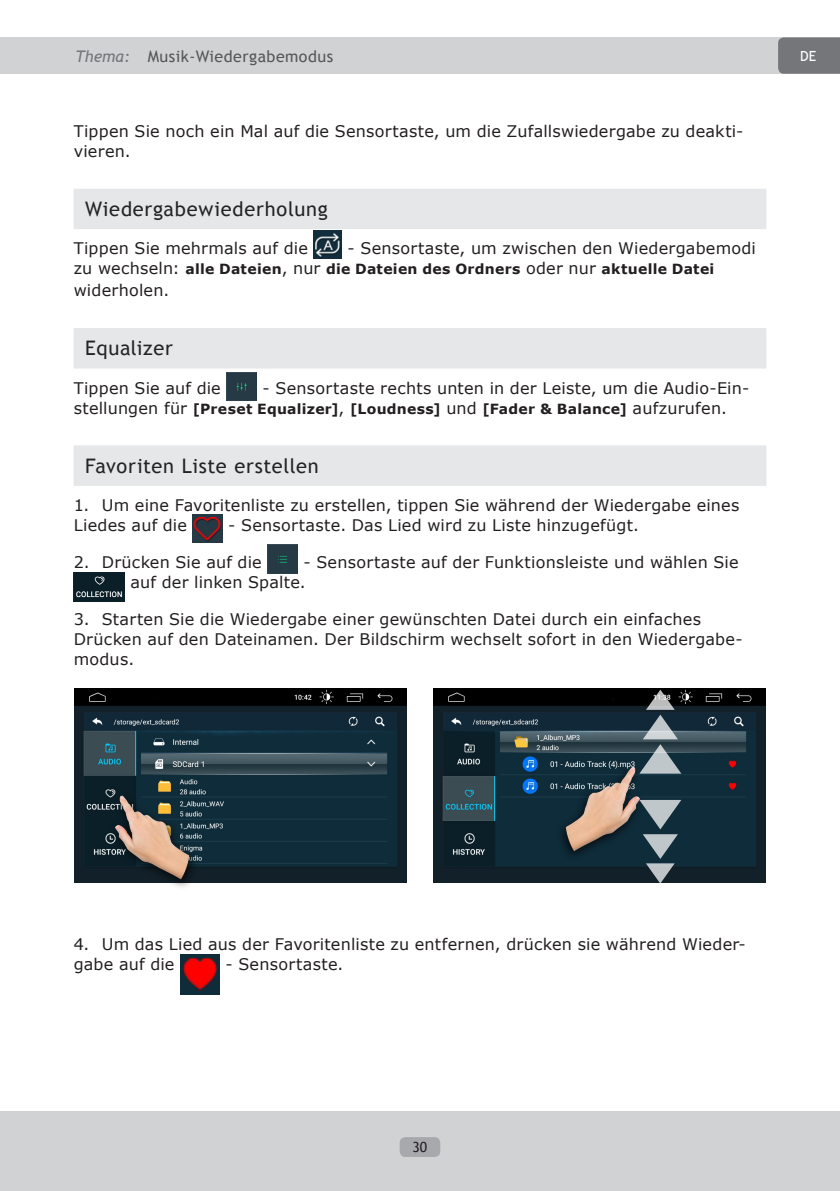
<style>
.page{position:relative;width:840px;height:1191px;background:#fff}
.page>*{position:absolute;margin:0;border:0;box-sizing:border-box;transform-origin:0 0}
.Thema-Unterthema-Übe{font:20px "Trebuchet MS";letter-spacing:.035em;color:#242424}
.Text-Absatz{font:16px/20px "Verdana";letter-spacing:.015em;color:#231f20}
.t1{font:16px "Trebuchet MS";letter-spacing:.03em;color:#000}
.Text-Absatz-2{font:700 14px "Verdana";letter-spacing:.02em;color:#231f20}
.t2{font:14px "Trebuchet MS";color:#231f20}
.t3{font:14px "Trebuchet MS";color:#fff}
.s1{font-style:italic;color:#757679}
.s2{font-weight:400;font-size:16px}
</style>
<div class="page">
<div style="left:0;top:1111px;width:839px;height:80px;background:#d1d2d4"></div>
<div style="left:399px;top:1137px;width:41px;height:20px;background:#a8a9ad;border-radius:6px"></div>
<div style="left:0;top:37px;width:839px;height:37px;background:#d1d2d4"></div>
<svg style="left:778px;top:37px;width:61px;height:37px;background:#77787b"></svg>
<div style="left:74px;top:189px;width:691px;height:40px;background:#e6e7e9"></div>
<div style="left:74px;top:328px;width:691px;height:40px;background:#e6e7e9"></div>
<div style="left:74px;top:445px;width:691px;height:40px;background:#f0f1f2"></div>
<div style="left:74px;top:446px;width:691px;height:40px;background:#e6e7e9"></div>
<img style="left:313px;top:230px;width:29px;height:29px">
<img style="left:226px;top:372px;width:31px;height:29px">
<img style="left:193px;top:514px;width:29px;height:28px">
<img style="left:267px;top:545px;width:31px;height:28px">
<img style="left:74px;top:572px;width:51px;height:29px">
<img style="left:75px;top:688px;width:331px;height:195px">
<img style="left:104px;top:786px;width:110px;height:101px">
<img style="left:433px;top:688px;width:331px;height:195px">
<img style="left:540px;top:758px;width:110px;height:113px">
<svg style="left:639px;top:689px;width:42px;height:84px;background:#59666d"></svg>
<svg style="left:639px;top:800px;width:42px;height:83px;background:#53656f"></svg>
<img style="left:180px;top:955px;width:40px;height:39px">
<p class="t1" style="left:75px;top:47px;width:259px"><span class="s1">Thema:</span> Musik-Wiedergabemodus</p>
<p class="t3" style="left:799px;top:48px;width:18px">DE</p>
<p class="Text-Absatz" style="left:74px;top:121px;width:671px">Tippen Sie noch ein Mal auf die Sensortaste, um die Zufallswiedergabe zu deakti&shy;vieren.</p>
<p class="Thema-Unterthema-Übe" style="left:85px;top:197px;width:244px">Wiedergabewiederholung</p>
<p class="Text-Absatz" style="left:74px;top:238px;width:235px">Tippen Sie mehrmals auf die</p>
<p class="Text-Absatz" style="left:347px;top:238px;width:409px">- Sensortaste, um zwischen den Wiedergabemodi</p>
<p class="Text-Absatz-2" style="left:74px;top:259px;width:641px"><span class="s2">zu wechseln:</span> alle Dateien<span class="s2">, nur</span> die Dateien des Ordners <span class="s2">oder nur</span> aktuelle Datei</p>
<p class="Text-Absatz" style="left:74px;top:280px;width:97px">widerholen.</p>
<p class="Thema-Unterthema-Übe" style="left:85px;top:336px;width:89px">Equalizer</p>
<p class="Text-Absatz" style="left:74px;top:378px;width:148px">Tippen Sie auf die</p>
<p class="Text-Absatz" style="left:262px;top:378px;width:488px">- Sensortaste rechts unten in der Leiste, um die Audio-Ein-</p>
<p class="Text-Absatz-2" style="left:74px;top:399px;width:654px"><span class="s2">stellungen für</span> [Preset Equalizer]<span class="s2">,</span> [Loudness] <span class="s2">und</span> [Fader &amp; Balance] <span class="s2">aufzurufen.</span></p>
<p class="Thema-Unterthema-Übe" style="left:85px;top:454px;width:235px">Favoriten Liste erstellen</p>
<p class="Text-Absatz" style="left:74px;top:495px;width:667px">1. Um eine Favoritenliste zu erstellen, tippen Sie während der Wiedergabe eines<br>Liedes auf die</p>
<p class="Text-Absatz" style="left:228px;top:515px;width:412px">- Sensortaste. Das Lied wird zu Liste hinzugefügt.</p>
<p class="Text-Absatz" style="left:74px;top:552px;width:189px">2. Drücken Sie auf die</p>
<p class="Text-Absatz" style="left:130px;top:552px;width:609px;text-indent:173px">- Sensortaste auf der Funktionsleiste und wählen Sie auf der linken Spalte.</p>
<p class="Text-Absatz" style="left:74px;top:609px;width:670px">3. Starten Sie die Wiedergabe einer gewünschten Datei durch ein einfaches<br>Drücken auf den Dateinamen. Der Bildschirm wechselt sofort in den Wiedergabe&shy;modus.</p>
<p class="Text-Absatz" style="left:74px;top:934px;width:673px">4. Um das Lied aus der Favoritenliste zu entfernen, drücken sie während Wieder&shy;gabe auf die</p>
<p class="Text-Absatz" style="left:225px;top:954px;width:119px">- Sensortaste.</p>
<p class="t2" style="left:412px;top:1139px;width:16px">30</p>
</div>
